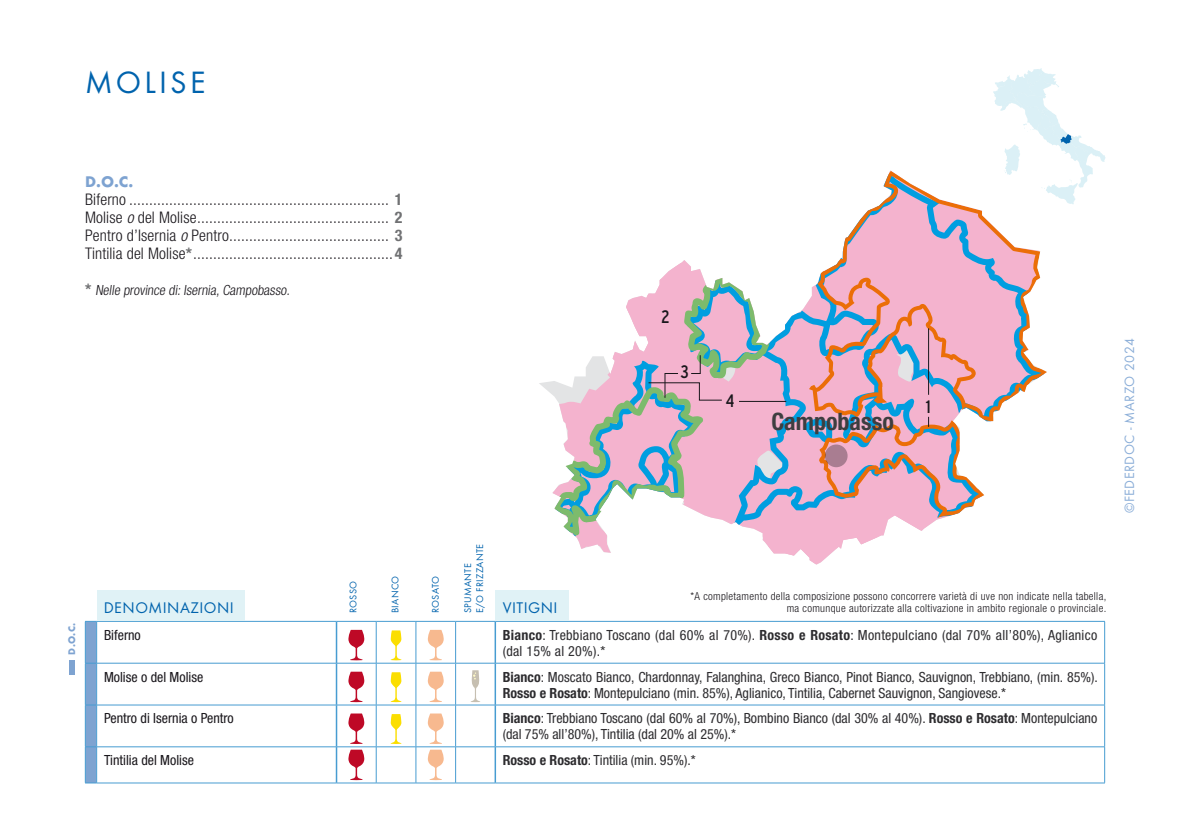
<style>
.page{position:relative;width:1191px;height:840px;background:#fff}
.page>*{position:absolute;margin:0;border:0;box-sizing:border-box;transform-origin:0 0}
.t1{font:32px "Futura T";letter-spacing:.1em;color:#0063ad}
.t2{font:700 condensed 24px "Helvetica Neue";color:#3e3e40}
.t3{font:condensed 18px "Interstate";color:#1a171c}
.t4{font:300 condensed 16px/18px "Helvetica Neue";letter-spacing:.01em;color:#1a171c;text-align:justify}
.t5{font:16px "Futura T";letter-spacing:.03em;color:#0063ad}
.t6{font:700 16px "Futura T";color:#7ea3d1}
.t7{font:condensed 14px/16px "Helvetica Neue";color:#2d2c2f}
.t8{font:condensed 14px/16px "Helvetica Neue";letter-spacing:.02em;color:#2d2c2f}
.t9{font:condensed 14px "Helvetica Neue";color:#1a171c}
.t10{font:300 condensed 14px "Helvetica Neue";color:#1a171c}
.t11{font:14px "Futura T";letter-spacing:.03em;color:#8baed8}
.t12{font:300 condensed 11px/12px "Helvetica Neue";letter-spacing:.03em;color:#1a171c;text-align:right}
.t13{font:10px/12px "Futura T";letter-spacing:.03em;color:#0063ad}
.t14{font:700 10px "Futura T";color:#7ea3d1}
.s1{font-weight:700;color:#707173}
.s2{font-style:italic}
.s3{font-weight:700;font-size:16px;color:#707173}
.s4{font-weight:700}
</style>
<div class="page">
<svg style="left:993px;top:68px;width:112px;height:136px"></svg>
<svg style="left:860px;top:171px;width:187px;height:250px"></svg>
<svg style="left:539px;top:219px;width:445px;height:345px"></svg>
<hr style="left:928px;top:328px;width:1px;height:66px;background:#1a171c">
<svg style="left:97px;top:621px;width:1007px;height:161px"></svg>
<hr style="left:97px;top:620px;width:239px;height:1px;background:#479cd1">
<hr style="left:336px;top:620px;width:40px;height:1px;background:#479cd1">
<hr style="left:376px;top:620px;width:40px;height:1px;background:#479cd1">
<hr style="left:376px;top:621px;width:1px;height:41px;background:#479cd1">
<hr style="left:416px;top:620px;width:39px;height:1px;background:#479cd1">
<hr style="left:415px;top:621px;width:1px;height:41px;background:#479cd1">
<hr style="left:455px;top:620px;width:40px;height:1px;background:#479cd1">
<hr style="left:455px;top:621px;width:1px;height:41px;background:#479cd1">
<hr style="left:495px;top:620px;width:610px;height:1px;background:#479cd1">
<hr style="left:1104px;top:621px;width:1px;height:41px;background:#479cd1">
<hr style="left:97px;top:662px;width:239px;height:1px;background:#479cd1">
<hr style="left:336px;top:662px;width:40px;height:1px;background:#479cd1">
<hr style="left:376px;top:662px;width:40px;height:1px;background:#479cd1">
<hr style="left:376px;top:663px;width:1px;height:41px;background:#479cd1">
<hr style="left:416px;top:662px;width:39px;height:1px;background:#479cd1">
<hr style="left:415px;top:663px;width:1px;height:41px;background:#479cd1">
<hr style="left:455px;top:662px;width:40px;height:1px;background:#479cd1">
<hr style="left:455px;top:663px;width:1px;height:41px;background:#479cd1">
<hr style="left:495px;top:662px;width:610px;height:1px;background:#479cd1">
<hr style="left:1104px;top:663px;width:1px;height:41px;background:#479cd1">
<hr style="left:97px;top:704px;width:239px;height:1px;background:#479cd1">
<hr style="left:336px;top:704px;width:40px;height:1px;background:#479cd1">
<hr style="left:376px;top:704px;width:40px;height:1px;background:#479cd1">
<hr style="left:376px;top:704px;width:1px;height:42px;background:#479cd1">
<hr style="left:416px;top:704px;width:39px;height:1px;background:#479cd1">
<hr style="left:415px;top:704px;width:1px;height:42px;background:#479cd1">
<hr style="left:455px;top:704px;width:40px;height:1px;background:#479cd1">
<hr style="left:455px;top:704px;width:1px;height:42px;background:#479cd1">
<hr style="left:495px;top:704px;width:610px;height:1px;background:#479cd1">
<hr style="left:1104px;top:704px;width:1px;height:42px;background:#479cd1">
<hr style="left:97px;top:746px;width:239px;height:1px;background:#479cd1">
<hr style="left:336px;top:746px;width:40px;height:1px;background:#479cd1">
<hr style="left:376px;top:746px;width:40px;height:1px;background:#479cd1">
<hr style="left:376px;top:746px;width:1px;height:36px;background:#479cd1">
<hr style="left:416px;top:746px;width:39px;height:1px;background:#479cd1">
<hr style="left:415px;top:746px;width:1px;height:36px;background:#479cd1">
<hr style="left:455px;top:746px;width:40px;height:1px;background:#479cd1">
<hr style="left:455px;top:746px;width:1px;height:36px;background:#479cd1">
<hr style="left:495px;top:746px;width:610px;height:1px;background:#479cd1">
<hr style="left:1104px;top:746px;width:1px;height:36px;background:#479cd1">
<svg style="left:85px;top:620px;width:12px;height:163px;background:#77a3d1"></svg>
<hr style="left:97px;top:782px;width:239px;height:1px;background:#479cd1">
<hr style="left:336px;top:782px;width:40px;height:1px;background:#479cd1">
<hr style="left:376px;top:782px;width:40px;height:1px;background:#479cd1">
<hr style="left:416px;top:782px;width:39px;height:1px;background:#479cd1">
<hr style="left:455px;top:782px;width:40px;height:1px;background:#479cd1">
<hr style="left:495px;top:782px;width:610px;height:1px;background:#479cd1">
<hr style="left:336px;top:621px;width:1px;height:41px;background:#479cd1">
<hr style="left:494px;top:621px;width:2px;height:41px;background:#479cd1">
<hr style="left:336px;top:663px;width:1px;height:41px;background:#479cd1">
<hr style="left:494px;top:663px;width:2px;height:41px;background:#479cd1">
<hr style="left:336px;top:704px;width:1px;height:42px;background:#479cd1">
<hr style="left:494px;top:704px;width:2px;height:42px;background:#479cd1">
<hr style="left:336px;top:746px;width:1px;height:36px;background:#479cd1">
<hr style="left:494px;top:746px;width:2px;height:36px;background:#479cd1">
<svg style="left:348px;top:629px;width:16px;height:31px"></svg>
<svg style="left:391px;top:630px;width:10px;height:30px"></svg>
<svg style="left:428px;top:629px;width:16px;height:31px"></svg>
<svg style="left:348px;top:671px;width:16px;height:30px"></svg>
<svg style="left:391px;top:672px;width:10px;height:29px"></svg>
<svg style="left:428px;top:671px;width:16px;height:30px"></svg>
<svg style="left:471px;top:670px;width:9px;height:31px"></svg>
<svg style="left:348px;top:713px;width:16px;height:30px"></svg>
<svg style="left:391px;top:713px;width:10px;height:30px"></svg>
<svg style="left:428px;top:713px;width:16px;height:30px"></svg>
<svg style="left:348px;top:749px;width:16px;height:30px"></svg>
<svg style="left:428px;top:749px;width:16px;height:30px"></svg>
<div style="left:69px;top:660px;width:6px;height:14px;background:#7ea3d1"></div>
<div style="left:97px;top:590px;width:147px;height:30px;background:#e0f2f6"></div>
<div style="left:495px;top:590px;width:73px;height:30px;background:#e0f2f6"></div>
<h1 class="t1" style="left:85px;top:63px;width:122px">MOLISE</h1>
<p class="t6" style="left:85px;top:172px;width:50px">D.O.C.</p>
<p class="t4" style="left:85px;top:190px;width:319px">Biferno ................................................................. <span class="s1">1<br></span>Molise <span class="s2">o</span> del Molise................................................ <span class="s1">2<br></span>Pentro d’Isernia <span class="s2">o</span> Pentro........................................ <span class="s1">3<br></span>Tintilia del Molise<span class="s1">*</span>.................................................. <span class="s1">4</span></p>
<p class="t10" style="left:85px;top:281px;width:208px"><span class="s3">*</span> Nelle province di:Isernia,Campobasso.</p>
<p class="t3" style="left:661px;top:306px;width:10px">2</p>
<p class="t3" style="left:680px;top:361px;width:10px">3</p>
<p class="t3" style="left:726px;top:390px;width:10px">4</p>
<h2 class="t2" style="left:771px;top:407px;width:124px">Campobasso</h2>
<p class="t3" style="left:926px;top:396px;width:6px">1</p>
<p class="t14" style="left:66px;top:654px;width:33px;rotate:-90deg">D.O.C.</p>
<p class="t5" style="left:104px;top:598px;width:132px">DENOMINAZIONI</p>
<p class="t13" style="left:347px;top:612px;width:34px;rotate:-90deg">ROSSO</p>
<p class="t13" style="left:389px;top:612px;width:39px;rotate:-90deg">BIANCO</p>
<p class="t13" style="left:429px;top:612px;width:39px;rotate:-90deg">ROSATO</p>
<p class="t13" style="left:462px;top:612px;width:71px;rotate:-90deg">SPUMANTE<br>E/O FRIZZANTE</p>
<p class="t5" style="left:503px;top:598px;width:56px">VITIGNI</p>
<p class="t12" style="left:690px;top:590px;width:417px">*A completamento della composizione possono concorrere varietà di uve non indicate nella tabella, ma comunque autorizzate alla coltivazione in ambito regionale o provinciale.</p>
<p class="t9" style="left:104px;top:626px;width:38px">Biferno</p>
<p class="t8" style="left:503px;top:626px;width:596px"><span class="s4">Bianco</span>: Trebbiano Toscano (dal 60% al 70%). <span class="s4">Rosso e Rosato</span>: Montepulciano (dal 70% all’80%), Aglianico (dal 15% al 20%).*</p>
<p class="t9" style="left:104px;top:668px;width:101px">Molise o del Molise</p>
<p class="t7" style="left:503px;top:668px;width:596px"><span class="s4">Bianco</span>: Moscato Bianco, Chardonnay, Falanghina, Greco Bianco, Pinot Bianco, Sauvignon, Trebbiano, (min. 85%).<br><span class="s4">Rosso e Rosato</span>: Montepulciano (min. 85%), Aglianico, Tintilia, Cabernet Sauvignon, Sangiovese.*</p>
<p class="t9" style="left:104px;top:710px;width:131px">Pentro di Isernia o Pentro</p>
<p class="t7" style="left:503px;top:710px;width:596px"><span class="s4">Bianco</span>: Trebbiano Toscano (dal 60% al 70%), Bombino Bianco (dal 30% al 40%). <span class="s4">Rosso e Rosato</span>: Montepulciano (dal 75% all’80%), Tintilia (dal 20% al 25%).*</p>
<p class="t9" style="left:104px;top:751px;width:91px">Tintilia del Molise</p>
<p class="t7" style="left:503px;top:751px;width:194px"><span class="s4">Rosso e Rosato</span>: Tintilia (min. 95%).*</p>
<p class="t11" style="left:1121px;top:513px;width:176px;rotate:-90deg">©FEDERDOC - MARZO 2024</p>
</div>
